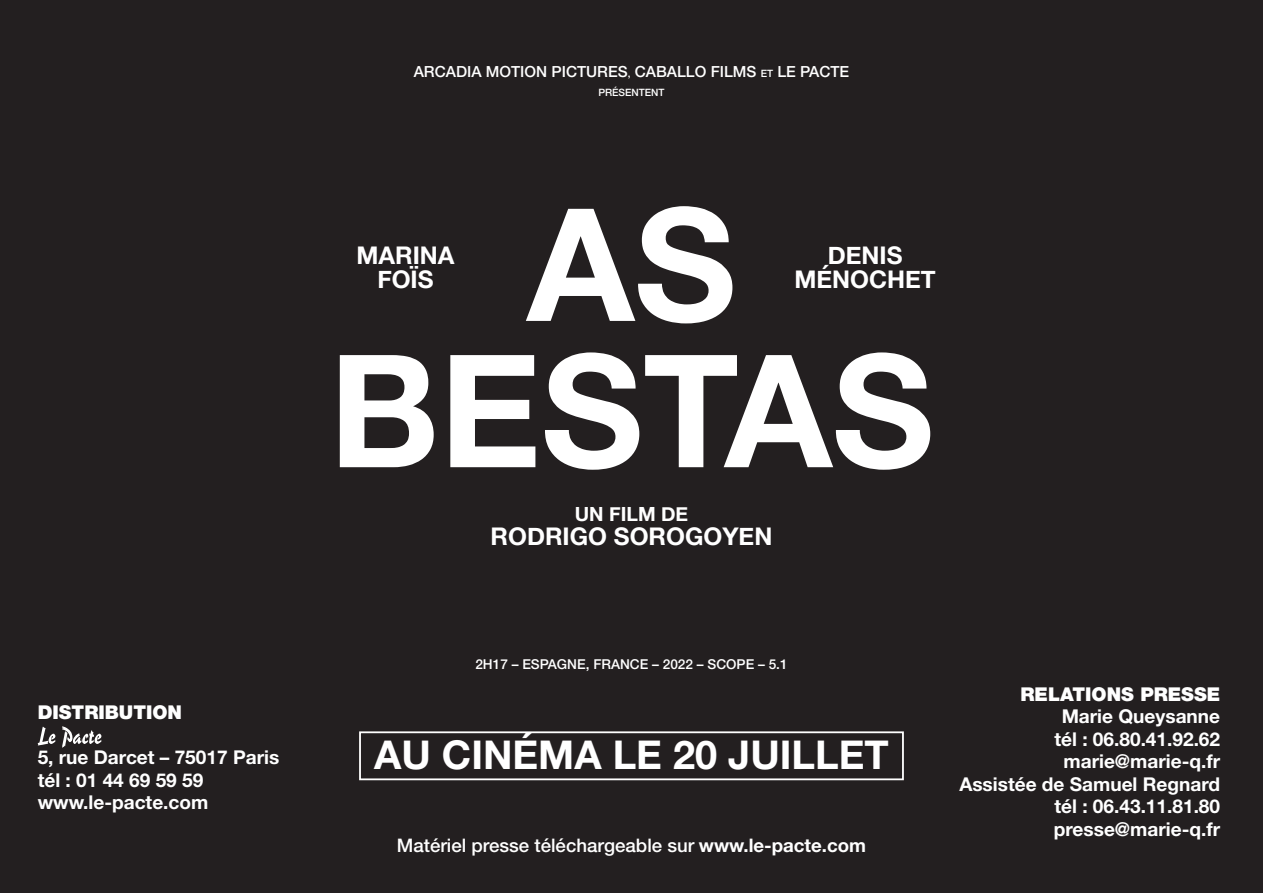
<style>
.page{position:relative;width:1263px;height:893px;background:#231f20}
.page>*{position:absolute;margin:0;border:0;box-sizing:border-box;transform-origin:0 0}
.t1{font:700 157.05px/146.2px "Helvetica Neue";color:#fff;text-align:center}
.t2{font:700 39.75px "Helvetica Neue LT Std";color:#fff}
.t3{font:700 24.3px/24.2px "Helvetica Neue";color:#fff;text-align:center}
.t4{font:700 19.5px "Helvetica Neue";color:#fff}
.t5{font:700 19.05px/22.5px "Helvetica Neue LT Std";color:#fff;text-align:right}
.t6{font:900 19.05px "Helvetica Neue LT Std";color:#fff}
.t7{font:500 18.6px "Helvetica Neue LT Std";color:#fff}
.t8{font:500 15.3px "Helvetica Neue LT Std";color:#fff}
.t9{font:500 13.65px "Helvetica Neue LT Std";color:#fff}
.t10{font:500 10.2px "Helvetica Neue LT Std";color:#fff}
.s1{font-size:10.2px}
.s2{font-weight:700}
</style>
<div class="page">
<svg style="left:38px;top:727px;width:17px;height:18px"></svg>
<svg style="left:62px;top:726px;width:39px;height:22px"></svg>
<div style="left:359px;top:731px;width:545px;height:49px;border:2px solid #fff"></div>
<p class="t6" style="left:38px;top:701px;width:146px">DISTRIBUTION</p>
<p class="t5" style="left:38px;top:746px;width:243px;text-align:left">5, rue Darcet – 75017 Paris tél : 01 44 69 59 59 www.le-pacte.com</p>
<p class="t8" style="left:414px;top:63px;width:437px">ARCADIA MOTION PICTURES<span class="s1">,</span> CABALLO FILMS <span class="s1">ET</span> LE PACTE</p>
<p class="t10" style="left:598px;top:86px;width:68px">PRÉSENTENT</p>
<h1 class="t1" style="left:329px;top:196px;width:606px">AS<br>BESTAS</h1>
<p class="t3" style="left:356px;top:244px;width:100px">MARINA<br>FOÏS</p>
<p class="t3" style="left:794px;top:244px;width:143px">DENIS<br>MÉNOCHET</p>
<p class="t4" style="left:575px;top:499px;width:115px">UN FILM DE</p>
<p class="t3" style="left:491px;top:525px;width:283px">RODRIGO SOROGOYEN</p>
<p class="t9" style="left:475px;top:656px;width:314px">2H17 – ESPAGNE, FRANCE – 2022 – SCOPE – 5.1</p>
<h2 class="t2" style="left:374px;top:730px;width:516px">AU CINÉMA LE 20 JUILLET</h2>
<p class="t7" style="left:397px;top:835px;width:471px">Matériel presse téléchargeable sur <span class="s2">www.le-pacte.com</span></p>
<p class="t6" style="left:1020px;top:683px;width:201px">RELATIONS PRESSE</p>
<p class="t5" style="left:959px;top:705px;width:262px">Marie Queysanne<br>tél : 06.80.41.92.62 marie@marie-q.fr<br>Assistée de Samuel Regnard tél : 06.43.11.81.80 presse@marie-q.fr</p>
</div>
